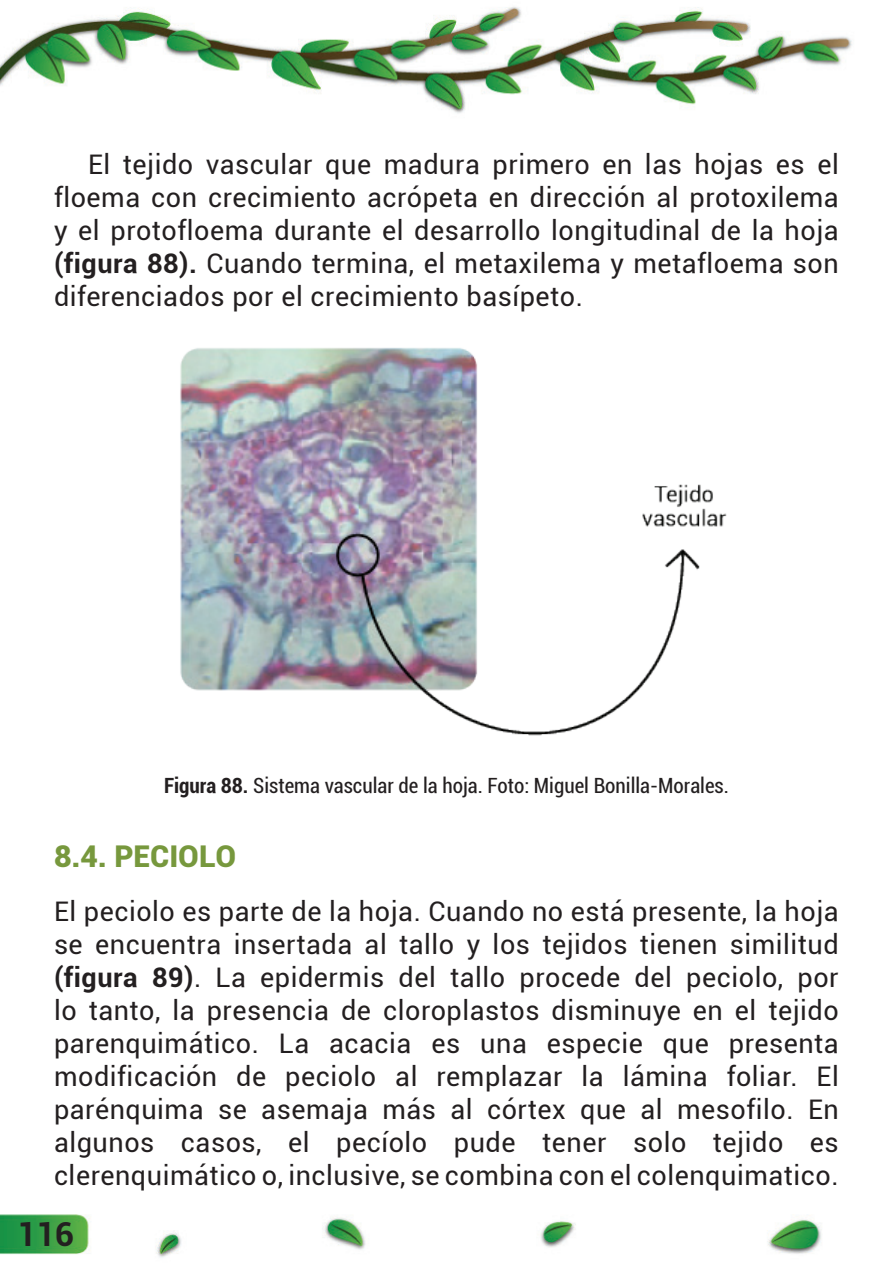
<style>
.page{position:relative;width:893px;height:1263px;background:#fff}
.page>*{position:absolute;margin:0;border:0;box-sizing:border-box;transform-origin:0 0}
.t1{font:700 33px "Roboto";color:#231f20}
.t2{font:900 30px "Roboto";color:#77983d}
.t3{font:27px/33px "Roboto";letter-spacing:.02em;color:#231f20;text-align:justify}
.t4{font:condensed 21px "Roboto";color:#231f20}
.s1{font-weight:700}
</style>
<div class="page">
<img style="left:1px;top:7px;width:851px;height:1251px">
<img style="left:54px;top:307px;width:798px;height:488px">
<p class="t3" style="left:54px;top:147px;width:786px;text-indent:34px">El tejido vascular que madura primero en las hojas es el floema con crecimiento acrópeta en dirección al protoxilema y el protofloema durante el desarrollo longitudinal de la hoja <span class="s1">(figura 88).</span> Cuando termina, el metaxilema y metafloema son diferenciados por el crecimiento basípeto.</p>
<p class="t4" style="left:164px;top:771px;width:566px"><span class="s1">Figura 88.</span> Sistema vascular de la hoja. Foto: Miguel Bonilla-Morales.</p>
<p class="t2" style="left:54px;top:835px;width:184px">8.4. PECIOLO</p>
<p class="t3" style="left:54px;top:893px;width:786px">El peciolo es parte de la hoja. Cuando no está presente, la hoja se encuentra insertada al tallo y los tejidos tienen similitud <span class="s1">(figura 89)</span>. La epidermis del tallo procede del peciolo, por lo tanto, la presencia de cloroplastos disminuye en el tejido parenquimático. La acacia es una especie que presenta modificación de peciolo al remplazar la lámina foliar. El parénquima se asemaja más al córtex que al mesofilo. En algunos casos, el pecíolo pude tener solo tejido es clerenquimático o, inclusive, se combina con el colenquimatico.</p>
<p class="t1" style="left:17px;top:1211px;width:58px">116</p>
</div>
